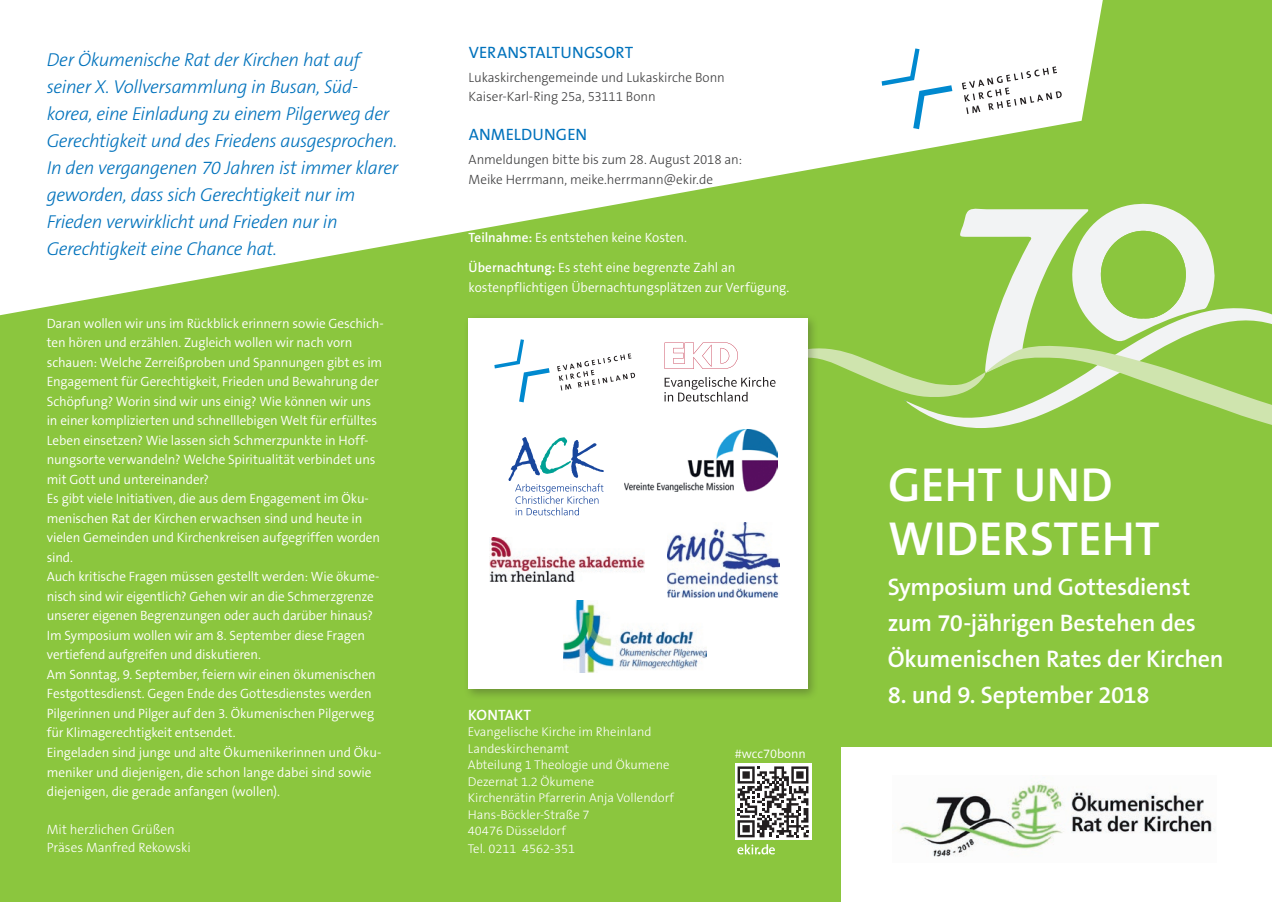
<style>
.page{position:relative;width:1272px;height:902px;background:#fff}
.page>*{position:absolute;margin:0;border:0;box-sizing:border-box;transform-origin:0 0}
.t1{font:600 48px/54px "The Sans OT6";color:#fff}
.t2{font:600 24px/36px "The Sans OT6";letter-spacing:-.01em;color:#fff}
.t3{font:italic 300 18.75px/27px "The Sans OT3";letter-spacing:-.025em;color:#0072bc}
.t4{font:16.5px "The Sans OT5 Plain";letter-spacing:.01em;color:#0072bc}
.t5{font:600 15px "The Sans OT6";letter-spacing:.01em;color:#fff}
.t6{font:300 13.5px/19.5px "The Sans OT4";letter-spacing:-.01em;color:#fff}
.t7{font:300 13.5px/19.5px "The Sans OT3";letter-spacing:-.01em;color:#3e3e3f}
.t8{font:300 13.5px/18px "The Sans OT3";letter-spacing:-.005em;color:#fff}
.t9{font:300 12.75px/16.5px "The Sans OT3";color:#fff}
.t10{font:300 12.75px "The Sans OT4";color:#fff}
.s1{font-family:"The Sans OT6";font-weight:600}
</style>
<div class="page">
<div style="left:0;top:0;width:1271px;height:901px;background:#8bc63e"></div>
<svg style="left:0;top:0;width:1102px;height:315px;fill:#fff"></svg>
<div style="left:462px;top:313px;width:356px;height:387px;background:#231f20;opacity:.3"></div>
<div style="left:468px;top:318px;width:339px;height:371px;background:#fff"></div>
<svg style="left:658px;top:197px;width:613px;height:248px"></svg>
<svg style="left:961px;top:66px;width:100px;height:48px;background:#e8e8e8"></svg>
<svg style="left:881px;top:48px;width:71px;height:81px;background:#e2f1f9"></svg>
<svg style="left:735px;top:763px;width:76px;height:77px"></svg>
<svg style="left:737px;top:766px;width:71px;height:71px;background:#918f8f"></svg>
<svg style="left:737px;top:844px;width:38px;height:10px"></svg>
<img style="left:490px;top:537px;width:154px;height:44px">
<img style="left:624px;top:429px;width:153px;height:62px">
<svg style="left:508px;top:437px;width:95px;height:78px"></svg>
<svg style="left:557px;top:353px;width:78px;height:37px"></svg>
<svg style="left:494px;top:339px;width:55px;height:63px"></svg>
<div style="left:841px;top:747px;width:430px;height:154px;background:#fff"></div>
<img style="left:892px;top:781px;width:323px;height:76px">
<img style="left:563px;top:600px;width:143px;height:72px">
<img style="left:668px;top:522px;width:111px;height:75px">
<p class="t3" style="left:47px;top:46px;width:353px">Der Ökumenische Rat der Kirchen hat auf seiner X. Vollversammlung in Busan, Süd&shy;korea, eine Einladung zu einem Pilgerweg der Gerechtigkeit und des Friedens ausgesprochen.<br>In den vergangenen 70 Jahren ist immer klarer geworden, dass sich Gerechtigkeit nur im Frieden verwirklicht und Frieden nur in Gerechtigkeit eine Chance hat.</p>
<p class="t4" style="left:468px;top:42px;width:166px">VERANSTALTUNGSORT</p>
<p class="t7" style="left:468px;top:68px;width:258px">Lukaskirchengemeinde und Lukaskirche Bonn<br>Kaiser-Karl-Ring 25a, 53111 Bonn</p>
<p class="t4" style="left:468px;top:124px;width:120px">ANMELDUNGEN</p>
<p class="t7" style="left:468px;top:150px;width:275px">Anmeldungen bitte bis zum 28. August 2018 an:<br>Meike Herrmann, meike.herrmann@ekir.de</p>
<p class="t6" style="left:468px;top:228px;width:220px"><span class="s1">Teilnahme:</span> Es entstehen keine Kosten.</p>
<p class="t6" style="left:468px;top:258px;width:322px"><span class="s1">Übernachtung:</span> Es steht eine begrenzte Zahl an kostenpflichtigen Übernachtungsplätzen zur Verfügung.</p>
<p class="t6" style="left:47px;top:313px;width:338px">Daran wollen wir uns im Rückblick erinnern sowie Geschich&shy;ten hören und erzählen. Zugleich wollen wir nach vorn schauen: Welche Zerreißproben und Spannungen gibt es im Engagement für Gerechtigkeit, Frieden und Bewahrung der Schöpfung? Worin sind wir uns einig? Wie können wir uns in einer komplizierten und schnelllebigen Welt für erfülltes Leben einsetzen? Wie lassen sich Schmerzpunkte in Hoff&shy;nungsorte verwandeln? Welche Spiritualität verbindet uns mit Gott und untereinander?<br>Es gibt viele Initiativen, die aus dem Engagement im Öku&shy;menischen Rat der Kirchen erwachsen sind und heute in vielen Gemeinden und Kirchenkreisen aufgegriffen worden sind.<br>Auch kritische Fragen müssen gestellt werden: Wie ökume&shy;nisch sind wir eigentlich? Gehen wir an die Schmerzgrenze unserer eigenen Begrenzungen oder auch darüber hinaus?<br>Im Symposium wollen wir am 8. September diese Fragen vertiefend aufgreifen und diskutieren.<br>Am Sonntag, 9. September, feiern wir einen ökumenischen Festgottesdienst. Gegen Ende des Gottesdienstes werden Pilgerinnen und Pilger auf den 3. Ökumenischen Pilgerweg für Klimagerechtigkeit entsendet.<br>Eingeladen sind junge und alte Ökumenikerinnen und Öku&shy;meniker und diejenigen, die schon lange dabei sind sowie diejenigen, die gerade anfangen (wollen).</p>
<p class="t8" style="left:47px;top:820px;width:145px">Mit herzlichen Grüßen<br>Präses Manfred Rekowski</p>
<p class="t5" style="left:468px;top:704px;width:65px">KONTAKT</p>
<p class="t9" style="left:468px;top:723px;width:207px">Evangelische Kirche im Rheinland<br>Landeskirchenamt<br>Abteilung 1 Theologie und Ökumene<br>Dezernat 1.2 Ökumene<br>Kirchenrätin Pfarrerin Anja Vollendorf<br>Hans-Böckler-Straße 7<br>40476 Düsseldorf</p>
<p class="t9" style="left:468px;top:840px;width:109px">Tel. 0211 4562-351</p>
<p class="t10" style="left:734px;top:745px;width:73px">#wcc70bonn</p>
<h1 class="t1" style="left:888px;top:458px;width:273px">GEHT UND<br>WIDERSTEHT</h1>
<h2 class="t2" style="left:887px;top:569px;width:337px">Symposium und Gottesdienst zum 70-jährigen Bestehen des<br>Ökumenischen Rates der Kirchen</h2>
<h2 class="t2" style="left:887px;top:677px;width:263px">8. und 9. September 2018</h2>
</div>
